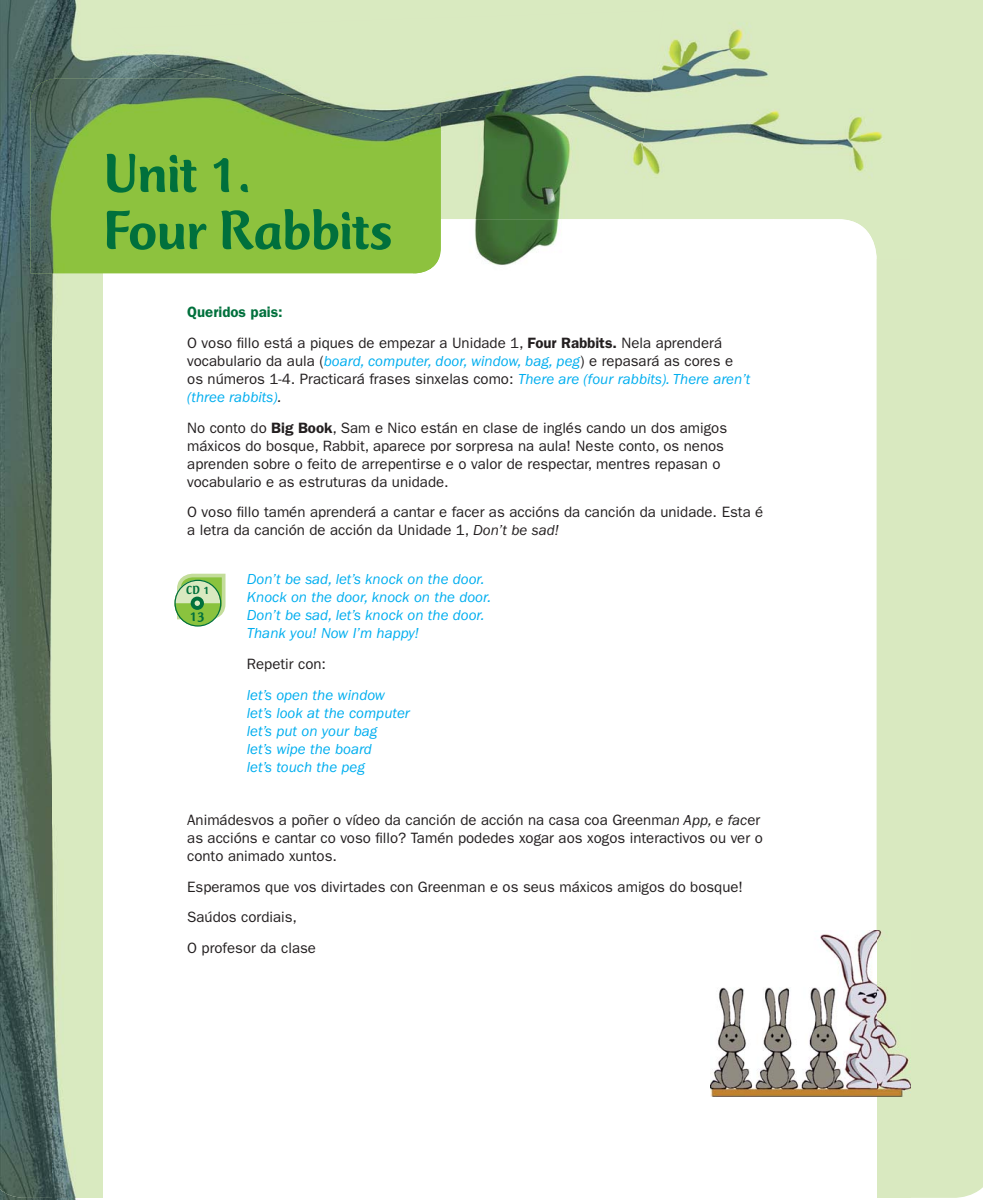
<style>
.page{position:relative;width:983px;height:1200px;background:#fff}
.page>*{position:absolute;margin:0;border:0;box-sizing:border-box;transform-origin:0 0}
.t1{font:500 57px/57px "Club Type Std";letter-spacing:-.01em;color:#00703c}
.t2{font:15px/18px "ITC Franklin Gothic Std";color:#231f20}
.t3{font:italic 15px/18px "ITC Franklin Gothic Std";color:#00aeef}
.t4{font:500 14.7px "Club Type Std";color:#00703c}
.t5{font:500 12.15px "Club Type Std";color:#00703c}
.s1{font-weight:600;color:#00703c}
.s2{font-weight:600}
.s3{font-style:normal;color:#231f20}
.s4{color:#231f20}
.s5{font-style:italic}
</style>
<div class="page">
<div style="left:909px;top:0;width:73px;height:1197px;background:#d9e9c0"></div>
<img style="left:0;top:1197px;width:909px;height:2px">
<img style="left:0;top:0;width:267px;height:103px">
<div style="left:267px;top:0;width:642px;height:51px;background:#d9eac0"></div>
<img style="left:642px;top:51px;width:267px;height:208px">
<img style="left:0;top:103px;width:53px;height:1094px">
<img style="left:440px;top:138px;width:202px;height:81px">
<div style="left:53px;top:273px;width:50px;height:924px;background:#d9eac0"></div>
<div style="left:876px;top:259px;width:33px;height:670px;background:#d9e9c0"></div>
<div style="left:876px;top:1096px;width:33px;height:101px;background:#d9e9c0"></div>
<img style="left:413px;top:219px;width:360px;height:55px">
<img style="left:773px;top:219px;width:103px;height:40px">
<img style="left:412px;top:1096px;width:309px;height:103px">
<img style="left:721px;top:1096px;width:155px;height:103px">
<img style="left:30px;top:79px;width:410px;height:194px">
<img style="left:111px;top:11px;width:552px;height:127px">
<img style="left:710px;top:929px;width:200px;height:167px">
<svg style="left:174px;top:580px;width:46px;height:46px"></svg>
<svg style="left:174px;top:573px;width:52px;height:48px;background:#abd188"></svg>
<div style="left:174px;top:579px;width:47px;height:47px;border:1px solid #00703c;border-radius:50%"></div>
<h1 class="t1" style="left:103px;top:149px;width:290px">Unit 1.<br>Four Rabbits</h1>
<p class="t2" style="left:187px;top:297px;width:536px;line-height:30.8px"><span class="s1">Queridos pais:<br></span>O voso fillo está a piques de empezar a Unidade 1, <span class="s2">Four Rabbits.</span> Nela aprenderá</p>
<p class="t3" style="left:187px;top:352px;width:564px"><span class="s3">vocabulario da aula (</span>board, computer, door, window, bag, peg<span class="s3">) e repasará as cores e os números 1-4. Practicará frases sinxelas como:</span> There are (four rabbits). There aren’t (three rabbits)<span class="s4">.</span></p>
<p class="t2" style="left:187px;top:419px;width:541px">No conto do <span class="s2">Big Book</span>, Sam e Nico están en clase de inglés cando un dos amigos máxicos do bosque, Rabbit, aparece por sorpresa na aula! Neste conto, os nenos aprenden sobre o feito de arrepentirse e o valor de respectar, mentres repasan o vocabulario e as estruturas da unidade.</p>
<p class="t2" style="left:187px;top:504px;width:577px">O voso fillo tamén aprenderá a cantar e facer as accións da canción da unidade. Esta é a letra da canción de acción da Unidade 1, <span class="s5">Don’t be sad!</span></p>
<p class="t3" style="left:247px;top:571px;width:246px">Don’t be sad, let’s knock on the door.<br>Knock on the door, knock on the door.<br>Don’t be sad, let’s knock on the door.<br>Thank you! Now I’m happy!</p>
<p class="t2" style="left:247px;top:655px;width:81px">Repetir con:</p>
<p class="t3" style="left:247px;top:686px;width:165px">let’s open the window let’s look at the computer let’s put on your bag<br>let’s wipe the board<br>let’s touch the peg</p>
<p class="t2" style="left:187px;top:811px;width:577px">Animádesvos a poñer o vídeo da canción de acción na casa coa Greenma<span class="s5">n App, e fac</span>er as accións e cantar co voso fillo? Tamén podedes xogar aos xogos interactivos ou ver o conto animado xuntos.</p>
<p class="t2" style="left:187px;top:872px;width:557px;line-height:30.8px">Esperamos que vos divirtades con Greenman e os seus máxicos amigos do bosque!<br>Saúdos cordiais,<br>O profesor da clase</p>
<p class="t5" style="left:186px;top:585px;width:25px">CD 1</p>
<p class="t4" style="left:190px;top:610px;width:16px">13</p>
</div>
